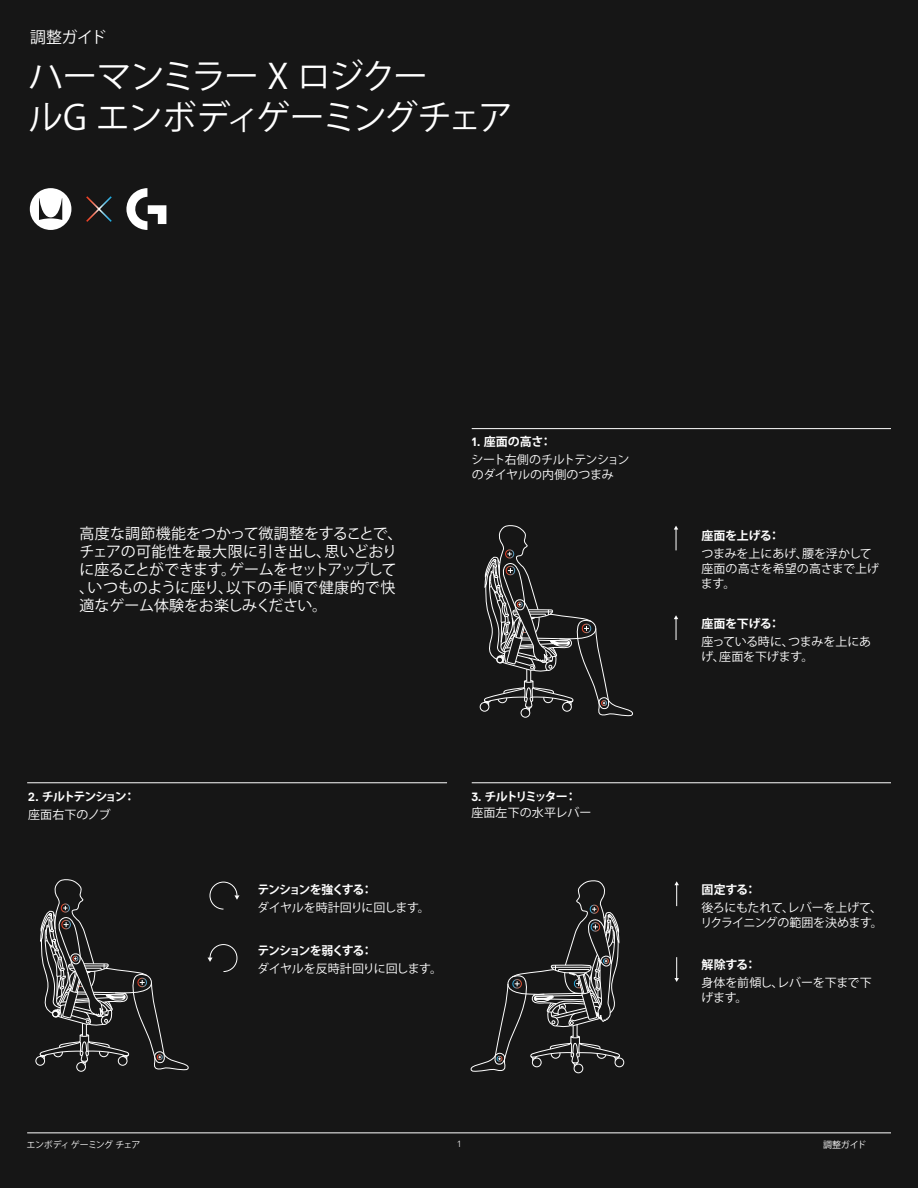
<style>
.page{position:relative;width:918px;height:1188px;background:#161616}
.page>*{position:absolute;margin:0;border:0;box-sizing:border-box;transform-origin:0 0}
.t1{font:34.35px/40.5px "Koz Go Pr 6 N";letter-spacing:-.06em;color:#fff}
.t2{font:15.9px "Koz Go Pr 6 N";letter-spacing:-.02em;color:#fff}
.t3{font:15px/18px "Koz Go Pr 6 N";letter-spacing:-.01em;color:#fff}
.t4{font:12px/15px "Koz Go Pr 6 N";letter-spacing:-.02em;color:#fff}
.t5{font:700 12px "Koz Go Pr 6 N";letter-spacing:-.08em;color:#fff}
.t6{font:12px/18px "Koz Go Pr 6 N";letter-spacing:-.06em;color:#fff}
.t7{font:700 12px "Koz Go Pr 6 N";letter-spacing:-.1em;color:#fff}
.t8{font:12px/16.5px "Koz Go Pr 6 N";letter-spacing:.01em;color:#fff}
.t9{font:700 12px/18px "Koz Go Pr 6 N";letter-spacing:-.12em;color:#fff}
.t10{font:9px "Koz Go Pr 6 N";letter-spacing:-.065em;color:#fff}
.t11{font:9px "Koz Go Pr 6 N";letter-spacing:-.035em;color:#fff}
.t12{font:300 9px "Replica";color:#fff}
.s1{font-family:"Replica";font-weight:700}
.s2{font-weight:700}
.s3{font-family:"Replica"}
.s4{font-weight:400}
</style>
<div class="page">
<hr style="left:27px;top:782px;width:420px;height:1px;background:#fff">
<hr style="left:472px;top:782px;width:419px;height:1px;background:#fff">
<hr style="left:27px;top:1132px;width:864px;height:1px;background:#fff">
<svg style="left:30px;top:188px;width:41px;height:42px"></svg>
<svg style="left:126px;top:188px;width:40px;height:42px"></svg>
<svg style="left:86px;top:196px;width:26px;height:26px"></svg>
<hr style="left:472px;top:428px;width:419px;height:1px;background:#fff">
<svg style="left:674px;top:526px;width:4px;height:24px"></svg>
<svg style="left:674px;top:615px;width:4px;height:25px"></svg>
<div style="left:521px;top:708px;width:9px;height:10px;border:1px solid #fff;border-radius:50%"></div>
<div style="left:480px;top:702px;width:9px;height:10px;border:1px solid #fff;border-radius:50%"></div>
<svg style="left:483px;top:525px;width:150px;height:192px"></svg>
<div style="left:76px;top:1062px;width:10px;height:10px;border:1px solid #fff;border-radius:50%"></div>
<div style="left:35px;top:1056px;width:10px;height:10px;border:1px solid #fff;border-radius:50%"></div>
<svg style="left:39px;top:879px;width:150px;height:192px"></svg>
<svg style="left:209px;top:881px;width:30px;height:29px"></svg>
<svg style="left:208px;top:944px;width:30px;height:28px"></svg>
<svg style="left:674px;top:881px;width:5px;height:25px"></svg>
<svg style="left:674px;top:957px;width:5px;height:25px"></svg>
<div style="left:574px;top:1064px;width:9px;height:9px;border:1px solid #fff;border-radius:50%"></div>
<div style="left:615px;top:1058px;width:9px;height:9px;border:1px solid #fff;border-radius:50%"></div>
<svg style="left:470px;top:880px;width:151px;height:192px"></svg>
<h2 class="t2" style="left:30px;top:28px;width:78px">調整ガイド</h2>
<h1 class="t1" style="left:28px;top:57px;width:486px">ハーマンミラー X ロジクー<br>ルG エンボディゲーミングチェア</h1>
<p class="t3" style="left:79px;top:525px;width:325px">高度な調節機能をつかって微調整をすることで、チェアの可能性を最大限に引き出し、思いどおりに座ることができます。ゲームをセットアップして、いつものように座り、以下の手順で健康的で快適なゲーム体験をお楽しみください。</p>
<p class="t6" style="left:471px;top:433px;width:159px"><span class="s1">1.</span> <span class="s2">座面の高さ：<br></span>シート右側のチルトテンション</p>
<p class="t4" style="left:472px;top:468px;width:144px">のダイヤルの内側のつまみ</p>
<p class="t9" style="left:28px;top:788px;width:109px"><span class="s3">2.</span> チルトテンション：<span class="s4">座面右下のノブ</span></p>
<p class="t7" style="left:257px;top:882px;width:117px">テンションを強くする：</p>
<p class="t4" style="left:257px;top:900px;width:174px">ダイヤルを時計回りに回します。</p>
<p class="t7" style="left:257px;top:944px;width:117px">テンションを弱くする：</p>
<p class="t4" style="left:257px;top:961px;width:186px">ダイヤルを反時計回りに回します。</p>
<p class="t8" style="left:471px;top:788px;width:122px"><span class="s1">3.</span> <span class="s2">チルトリミッター：</span>座面左下の水平レバー</p>
<p class="t5" style="left:701px;top:528px;width:80px">座面を上げる：</p>
<p class="t4" style="left:701px;top:546px;width:180px">つまみを上にあげ、腰を浮かして座面の高さを希望の高さまで上げます。</p>
<p class="t5" style="left:701px;top:617px;width:80px">座面を下げる：</p>
<p class="t4" style="left:701px;top:635px;width:171px">座っている時に、つまみを上にあげ、座面を下げます。</p>
<p class="t5" style="left:702px;top:883px;width:56px">固定する：</p>
<p class="t4" style="left:701px;top:901px;width:184px">後ろにもたれて、レバーを上げて、リクライニングの範囲を決めます。</p>
<p class="t5" style="left:702px;top:958px;width:56px">解除する：</p>
<p class="t4" style="left:701px;top:975px;width:172px">身体を前傾し、レバーを下まで下げます。</p>
<p class="t10" style="left:26px;top:1140px;width:115px">エンボディゲーミングチェア</p>
<p class="t12" style="left:457px;top:1139px;width:5px">1</p>
<p class="t11" style="left:823px;top:1140px;width:45px">調整ガイド</p>
</div>
